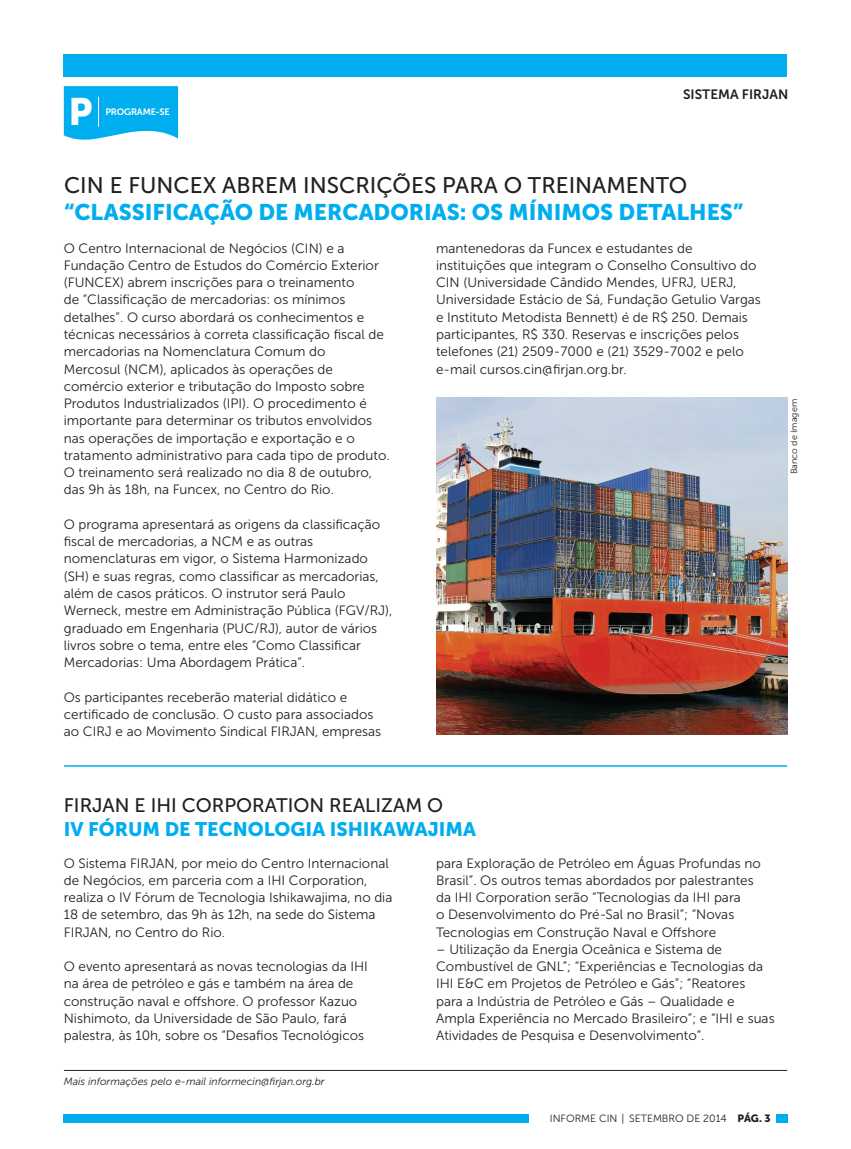
<style>
.page{position:relative;width:851px;height:1149px;background:#fff}
.page>*{position:absolute;margin:0;border:0;box-sizing:border-box;transform-origin:0 0}
.titulo_16{font:37.95px "Museo Sans 900";color:#fff}
.texto{font:22.5px/27px "Museo Sans 900";color:#00aeef}
.titulo_16-2{font:19.5px/24px "Museo Sans 900";color:#00aeef}
.texto-2{font:13.5px/17.2px "Museo Sans 300";color:#231f20}
.Texto_PADRÃO{font:13.5px/17.2px "Museo Sans 300";color:#231f20}
.t1{font:13.5px "Museo Sans 700";color:#231f20}
.Texto_PADRÃO-2{font:italic 10.5px "Museo Sans 300";color:#231f20}
.t2{font:10.5px "Museo Sans 300";color:#231f20}
.t3{font:10.5px "Museo Sans 900";color:#231f20}
.t4{font:9.3px "Museo Sans 700";letter-spacing:-.02em;color:#fff}
.Crédito{font:9px "Museo Sans 300";color:#231f20}
.s1{font-family:"Museo Sans 500";color:#231f20}
</style>
<div class="page">
<div style="left:64px;top:54px;width:723px;height:23px;background:#00aeef"></div>
<div style="left:775px;top:1113px;width:12px;height:8px;background:#00aeef"></div>
<div style="left:64px;top:1113px;width:500px;height:8px;background:#00aeef"></div>
<div style="left:529px;top:1094px;width:128px;height:43px;background:#fff"></div>
<svg style="left:64px;top:86px;width:114px;height:54px;background:#17b5f0"></svg>
<hr style="left:98px;top:97px;width:1px;height:30px;background:#fff">
<img style="left:436px;top:397px;width:351px;height:336px">
<hr style="left:64px;top:1069px;width:723px;height:1px;background:#231f20">
<hr style="left:64px;top:765px;width:723px;height:1px;background:#00aeef">
<p class="titulo_16" style="left:68px;top:90px;width:26px">P</p>
<p class="t4" style="left:105px;top:106px;width:66px">PROGRAME-SE</p>
<p class="t1" style="left:683px;top:87px;width:107px">SISTEMA FIRJAN</p>
<p class="texto" style="left:64px;top:171px;width:680px"><span class="s1">CIN E FUNCEX ABREM INSCRIÇÕES PARA O TREINAMENTO </span>“CLASSIFICAÇÃO DE MERCADORIAS: OS MÍNIMOS DETALHES”</p>
<p class="texto-2" style="left:64px;top:239px;width:321px">O Centro Internacional de Negócios (CIN) e a Fundação Centro de Estudos do Comércio Exterior (FUNCEX) abrem inscrições para o treinamento<br>de “Classificação de mercadorias: os mínimos detalhes”. O curso abordará os conhecimentos e técnicas necessários à correta classificação fiscal de mercadorias na Nomenclatura Comum do</p>
<p class="texto-2" style="left:64px;top:360px;width:327px">Mercosul (NCM), aplicados às operações de comércio exterior e tributação do Imposto sobre Produtos Industrializados (IPI). O procedimento é importante para determinar os tributos envolvidos nas operações de importação e exportação e o tratamento administrativo para cada tipo de produto.<br>O treinamento será realizado no dia 8 de outubro, das 9h às 18h, na Funcex, no Centro do Rio.</p>
<p class="texto-2" style="left:64px;top:515px;width:330px">O programa apresentará as origens da classificação fiscal de mercadorias, a NCM e as outras nomenclaturas em vigor, o Sistema Harmonizado (SH) e suas regras, como classificar as mercadorias, além de casos práticos. O instrutor será Paulo Werneck, mestre em Administração Pública (FGV/RJ), graduado em Engenharia (PUC/RJ), autor de vários livros sobre o tema, entre eles “Como Classificar Mercadorias: Uma Abordagem Prática”.</p>
<p class="texto-2" style="left:64px;top:688px;width:319px">Os participantes receberão material didático e certificado de conclusão. O custo para associados ao CIRJ e ao Movimento Sindical FIRJAN, empresas</p>
<p class="texto-2" style="left:436px;top:239px;width:326px">mantenedoras da Funcex e estudantes de instituições que integram o Conselho Consultivo do CIN (Universidade Cândido Mendes, UFRJ, UERJ, Universidade Estácio de Sá, Fundação Getulio Vargas e Instituto Metodista Bennett) é de R$ 250. Demais participantes, R$ 330. Reservas e inscrições pelos telefones (21) 2509-7000 e (21) 3529-7002 e pelo e-mail cursos.cin@firjan.org.br.</p>
<p class="Crédito" style="left:789px;top:474px;width:77px;rotate:-90deg">Banco de Imagem</p>
<p class="titulo_16-2" style="left:64px;top:792px;width:414px"><span class="s1">FIRJAN E IHI CORPORATION REALIZAM O<br></span>IV FÓRUM DE TECNOLOGIA ISHIKAWAJIMA</p>
<p class="Texto_PADRÃO" style="left:436px;top:854px;width:326px">para Exploração de Petróleo em Águas Profundas no Brasil”. Os outros temas abordados por palestrantes da IHI Corporation serão “Tecnologias da IHI para<br>o Desenvolvimento do Pré-Sal no Brasil”; “Novas Tecnologias em Construção Naval e Offshore</p>
<p class="Texto_PADRÃO" style="left:436px;top:940px;width:340px">– Utilização da Energia Oceânica e Sistema de Combustível de GNL”; “Experiências e Tecnologias da IHI E&amp;C em Projetos de Petróleo e Gás”; “Reatores para a Indústria de Petróleo e Gás – Qualidade e Ampla Experiência no Mercado Brasileiro”; e “IHI e suas Atividades de Pesquisa e Desenvolvimento”.</p>
<p class="Texto_PADRÃO-2" style="left:64px;top:1075px;width:262px">Mais informações pelo e-mail informecin@firjan.org.br</p>
<p class="Texto_PADRÃO" style="left:64px;top:854px;width:330px">O Sistema FIRJAN, por meio do Centro Internacional de Negócios, em parceria com a IHI Corporation, realiza o IV Fórum de Tecnologia Ishikawajima, no dia 18 de setembro, das 9h às 12h, na sede do Sistema FIRJAN, no Centro do Rio.</p>
<p class="Texto_PADRÃO" style="left:64px;top:957px;width:305px">O evento apresentará as novas tecnologias da IHI na área de petróleo e gás e também na área de construção naval e offshore. O professor Kazuo Nishimoto, da Universidade de São Paulo, fará palestra, às 10h, sobre os “Desafios Tecnológicos</p>
<p class="t2" style="left:549px;top:1112px;width:178px">INFORME CIN | SETEMBRO DE 2014</p>
<p class="t3" style="left:737px;top:1111px;width:34px">PÁG. 3</p>
</div>
